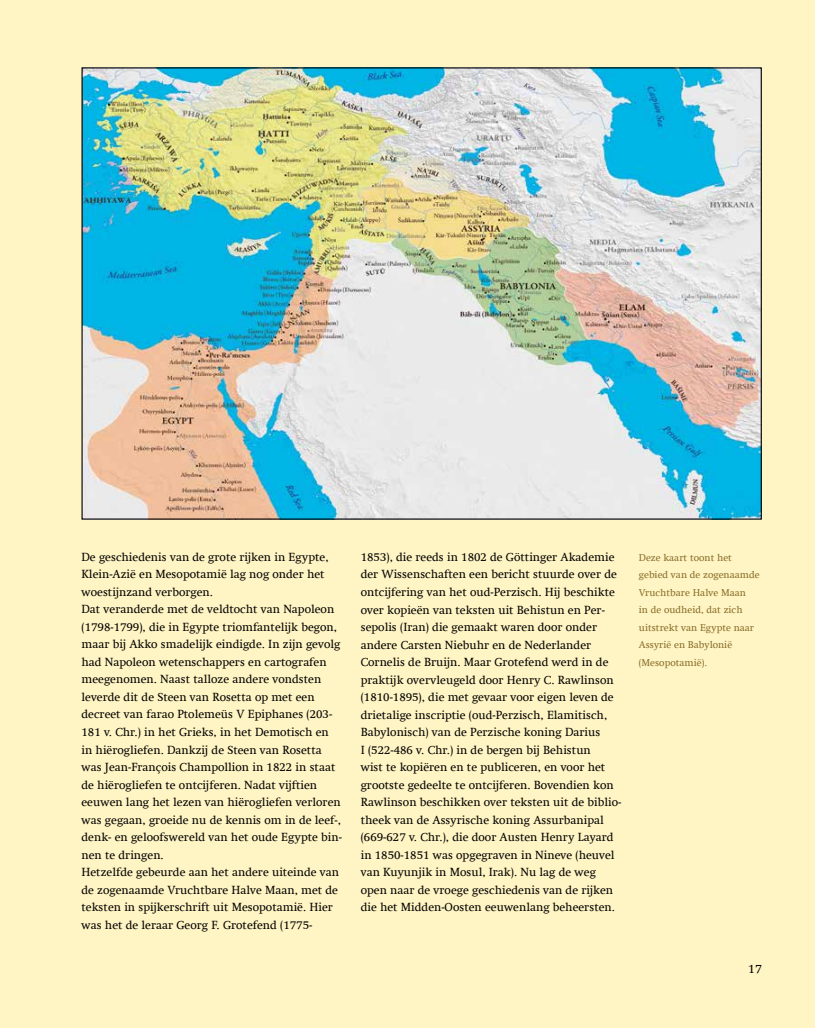
<style>
.page{position:relative;width:815px;height:1028px;background:#fff4c3}
.page>*{position:absolute;margin:0;border:0;box-sizing:border-box;transform-origin:0 0}
.t1{font:12.5px "Swift Com";color:#000}
.t2{font:11.88px/17.5px "Swift Com";color:#000}
.t3{font:10px/17.5px "Swift Com";color:#886e29}
</style>
<div class="page">
<img style="left:83px;top:69px;width:677px;height:448px">
<p class="t2" style="left:81px;top:548px;width:262px">De geschiedenis van de grote rijken in Egypte, Klein-Azië en Mesopotamië lag nog onder het woestijnzand verborgen.<br>Dat veranderde met de veldtocht van Napoleon (1798-1799), die in Egypte triomfantelijk begon, maar bij Akko smadelijk eindigde. In zijn gevolg had Napoleon wetenschappers en cartografen meegenomen. Naast talloze andere vondsten leverde dit de Steen van Rosetta op met een decreet van farao Ptolemeüs V Epiphanes (203- 181 v. Chr.) in het Grieks, in het Demotisch en in hiërogliefen. Dankzij de Steen van Rosetta was Jean-François Champollion in 1822 in staat de hiërogliefen te ontcijferen. Nadat vijftien eeuwen lang het lezen van hiërogliefen verloren was gegaan, groeide nu de kennis om in de leef-, denk- en geloofswereld van het oude Egypte bin&shy;nen te dringen.<br>Hetzelfde gebeurde aan het andere uiteinde van de zogenaamde Vruchtbare Halve Maan, met de teksten in spijkerschrift uit Mesopotamië. Hier was het de leraar Georg F. Grotefend (1775-</p>
<p class="t2" style="left:361px;top:548px;width:262px">1853), die reeds in 1802 de Göttinger Akademie der Wissenschaften een bericht stuurde over de ontcijfering van het oud-Perzisch. Hij beschikte over kopieën van teksten uit Behistun en Per&shy;sepolis (Iran) die gemaakt waren door onder andere Carsten Niebuhr en de Nederlander Cornelis de Bruijn. Maar Grotefend werd in de praktijk overvleugeld door Henry C. Rawlinson (1810-1895), die met gevaar voor eigen leven de drietalige inscriptie (oud-Perzisch, Elamitisch, Babylonisch) van de Perzische koning Darius<br>I (522-486 v. Chr.) in de bergen bij Behistun<br>wist te kopiëren en te publiceren, en voor het grootste gedeelte te ontcijferen. Bovendien kon Rawlinson beschikken over teksten uit de biblio&shy;theek van de Assyrische koning Assurbanipal (669-627 v. Chr.), die door Austen Henry Layard in 1850-1851 was opgegraven in Nineve (heuvel van Kuyunjik in Mosul, Irak). Nu lag de weg open naar de vroege geschiedenis van de rijken die het Midden-Oosten eeuwenlang beheersten.</p>
<p class="t3" style="left:639px;top:549px;width:122px">Deze kaart toont het gebied van de zogenaamde<br>Vruchtbare Halve Maan<br>in de oudheid, dat zich uitstrekt van Egypte naar<br>Assyrië en Babylonië (Mesopotamië).</p>
<p class="t1" style="left:748px;top:961px;width:15px">17</p>
</div>
